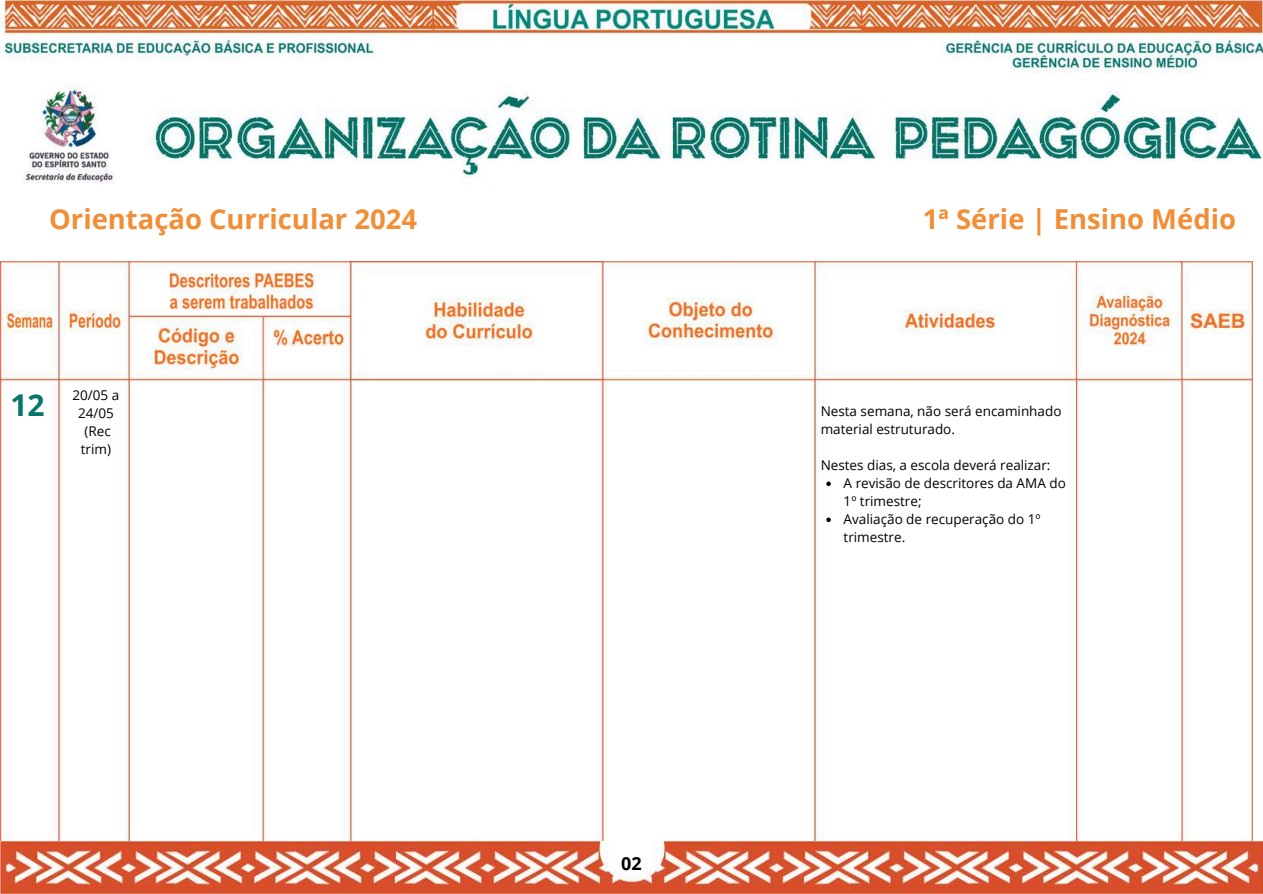
<style>
.page{position:relative;width:1263px;height:894px;background:#fff}
.page>*{position:absolute;margin:0;border:0;box-sizing:border-box;transform-origin:0 0}
.t1{font:700 30px "Open Sans";color:#05766b}
.t2{font:700 27.45px "Open Sans";color:#f28e36}
.t3{font:700 18px "Open Sans";color:#000}
.t4{font:13.5px/18px "Open Sans";color:#000}
</style>
<div class="page">
<img style="left:0;top:0;width:1263px;height:183px">
<img style="left:0;top:261px;width:1252px;height:580px">
<svg style="left:826px;top:481px;width:5px;height:5px"></svg>
<svg style="left:826px;top:517px;width:5px;height:5px"></svg>
<img style="left:0;top:841px;width:1263px;height:52px">
<h2 class="t2" style="left:49px;top:199px;width:369px">Orientação Curricular 2024</h2>
<h2 class="t2" style="left:923px;top:199px;width:315px">1ª Série | Ensino Médio</h2>
<h1 class="t1" style="left:10px;top:384px;width:36px">12</h1>
<p class="t4" style="left:73px;top:385px;width:48px;text-align:center">20/05 a<br>24/05 (Rec trim)</p>
<h3 class="t3" style="left:621px;top:850px;width:22px">02</h3>
<p class="t4" style="left:821px;top:402px;width:242px">Nesta semana, não será encaminhado material estruturado.</p>
<p class="t4" style="left:844px;top:456px;width:224px;text-indent:-23px">Nestes dias, a escola deverá realizar:<br>A revisão de descritores da AMA do<br>1º trimestre;<br>Avaliação de recuperação do 1º trimestre.</p>
</div>
